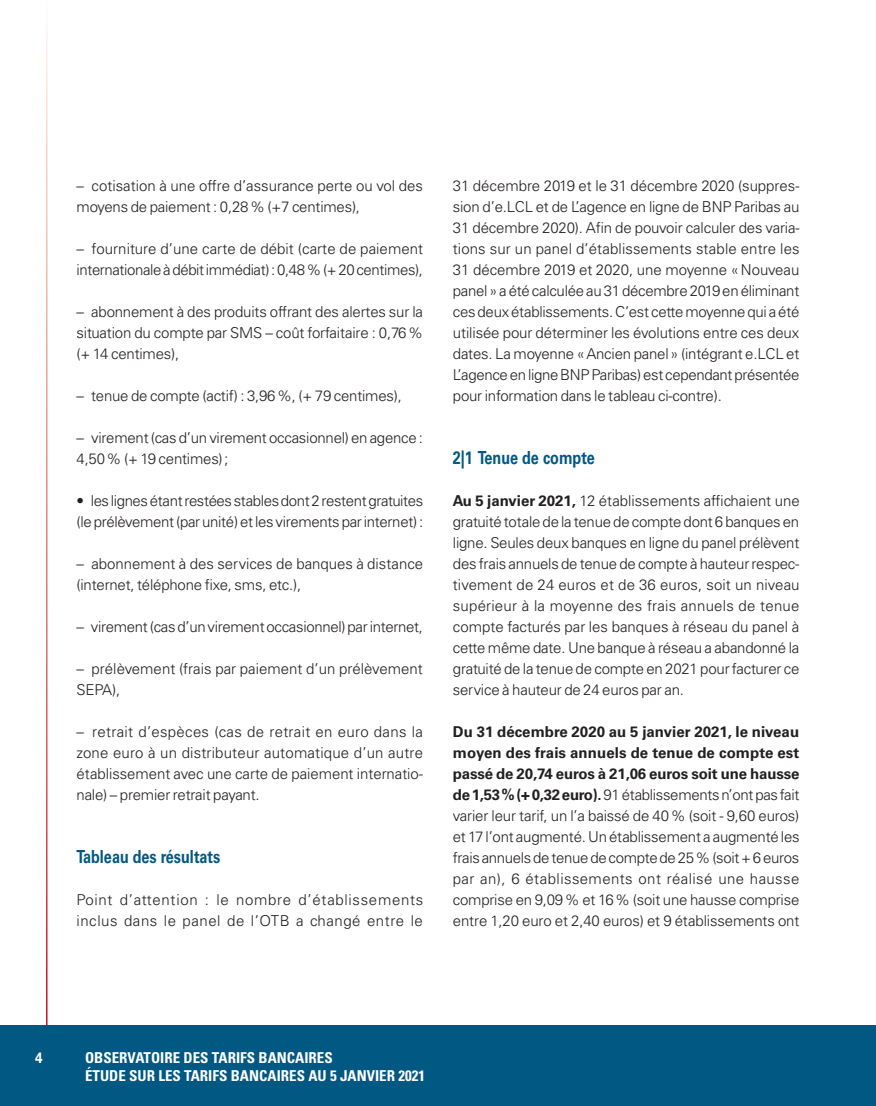
<style>
.page{position:relative;width:876px;height:1106px;background:#fff}
.page>*{position:absolute;margin:0;border:0;box-sizing:border-box;transform-origin:0 0}
.t1{font:700 18px "Univers LT Std";color:#005883;scale:.8 1}
.t2{font:300 15px/21px "Univers LT Std";letter-spacing:-.015em;color:#231f20}
.t3{font:300 15px/21px "Univers LT Std";letter-spacing:.045em;color:#231f20}
.t4{font:700 condensed 15px/18px "Univers LT Std";color:#fff}
.t5{font:700 15px "Univers LT Std";color:#fff;scale:.9 1}
.s1{font-weight:700}
</style>
<div class="page">
<div style="left:0;top:1025px;width:876px;height:81px;background:#005883"></div>
<p class="t2" style="left:77px;top:175px;width:348px">– cotisation à une offre d’assurance perte ou vol des moyens de paiement : 0,28% (+7 centimes),</p>
<p class="t2" style="left:77px;top:238px;width:348px">– fourniture d’une carte de débit (carte de paiement internationale à débit immédiat) : 0,48% (+ 20 centimes),</p>
<p class="t2" style="left:77px;top:301px;width:348px;text-align:justify">– abonnement à des produits offrant des alertes sur la situation du compte par SMS – coût forfaitaire : 0,76% (+ 14 centimes),</p>
<p class="t2" style="left:77px;top:385px;width:327px">– tenue de compte (actif) : 3,96%, (+ 79 centimes),</p>
<p class="t2" style="left:77px;top:427px;width:348px">– virement (cas d’un virement occasionnel) en agence :<br>4,50% (+ 19 centimes);</p>
<p class="t2" style="left:77px;top:490px;width:348px">• les lignes étant restées stables dont 2 restent gratuites (le prélèvement (par unité) et les virements par internet) :</p>
<p class="t2" style="left:77px;top:553px;width:348px">– abonnement à des services de banques à distance (internet, téléphone fixe, sms, etc.),</p>
<p class="t2" style="left:77px;top:616px;width:348px">– virement (cas d’un virement occasionnel) par internet,</p>
<p class="t2" style="left:77px;top:658px;width:348px">– prélèvement (frais par paiement d’un prélèvement<br>SEPA),</p>
<p class="t2" style="left:77px;top:721px;width:348px;text-align:justify">– retrait d’espèces (cas de retrait en euro dans la zone euro à un distributeur automatique d’un autre établissement avec une carte de paiement internatio&shy;nale) – premier retrait payant.</p>
<p class="t1" style="left:77px;top:846px;width:181px">Tableau des résultats</p>
<p class="t3" style="left:77px;top:889px;width:348px">Point d’attention : le nombre d’établissements inclus dans le panel de l’OTB a changé entre le</p>
<p class="t2" style="left:453px;top:175px;width:348px;text-align:justify">31 décembre 2019 et le 31 décembre 2020 (suppres&shy;sion d’e.LCL et de L’agence en ligne de BNP Paribas au 31 décembre 2020). Afin de pouvoir calculer des varia&shy;tions sur un panel d’établissements stable entre les 31 décembre 2019 et 2020, une moyenne «Nouveau panel» a été calculée au 31 décembre 2019 en éliminant ces deux établissements. C’est cette moyenne qui a été utilisée pour déterminer les évolutions entre ces deux dates. La moyenne «Ancien panel» (intégrant e.LCL et L’agence en ligne BNP Paribas) est cependant présentée pour information dans le tableau ci-contre).</p>
<p class="t1" style="left:453px;top:447px;width:179px">2|1 Tenue de compte</p>
<p class="t2" style="left:453px;top:490px;width:348px;text-align:justify"><span class="s1">Au 5 janvier 2021,</span> 12 établissements affichaient une gratuité totale de la tenue de compte dont 6 banques en ligne. Seules deux banques en ligne du panel prélèvent des frais annuels de tenue de compte à hauteur respec&shy;tivement de 24 euros et de 36 euros, soit un niveau supérieur à la moyenne des frais annuels de tenue compte facturés par les banques à réseau du panel à cette même date. Une banque à réseau a abandonné la gratuité de la tenue de compte en 2021 pour facturer ce service à hauteur de 24 euros par an.</p>
<p class="t2" style="left:453px;top:721px;width:348px;text-align:justify"><span class="s1">Du 31 décembre 2020 au 5 janvier 2021, le niveau moyen des frais annuels de tenue de compte est passé de 20,74 euros à 21,06 euros soit une hausse de 1,53% (+ 0,32 euro).</span> 91 établissements n’ont pas fait varier leur tarif, un l’a baissé de 40% (soit - 9,60 euros) et 17 l’ont augmenté. Un établissement a augmenté les frais annuels de tenue de compte de 25% (soit + 6 euros par an), 6 établissements ont réalisé une hausse comprise en 9,09% et 16% (soit une hausse comprise entre 1,20 euro et 2,40 euros) et 9 établissements ont</p>
<p class="t5" style="left:35px;top:1049px;width:10px">4</p>
<p class="t4" style="left:85px;top:1049px;width:341px">OBSERVATOIRE DES TARIFS BANCAIRES<br>ÉTUDE SUR LES TARIFS BANCAIRES AU 5 JANVIER 2021</p>
</div>
